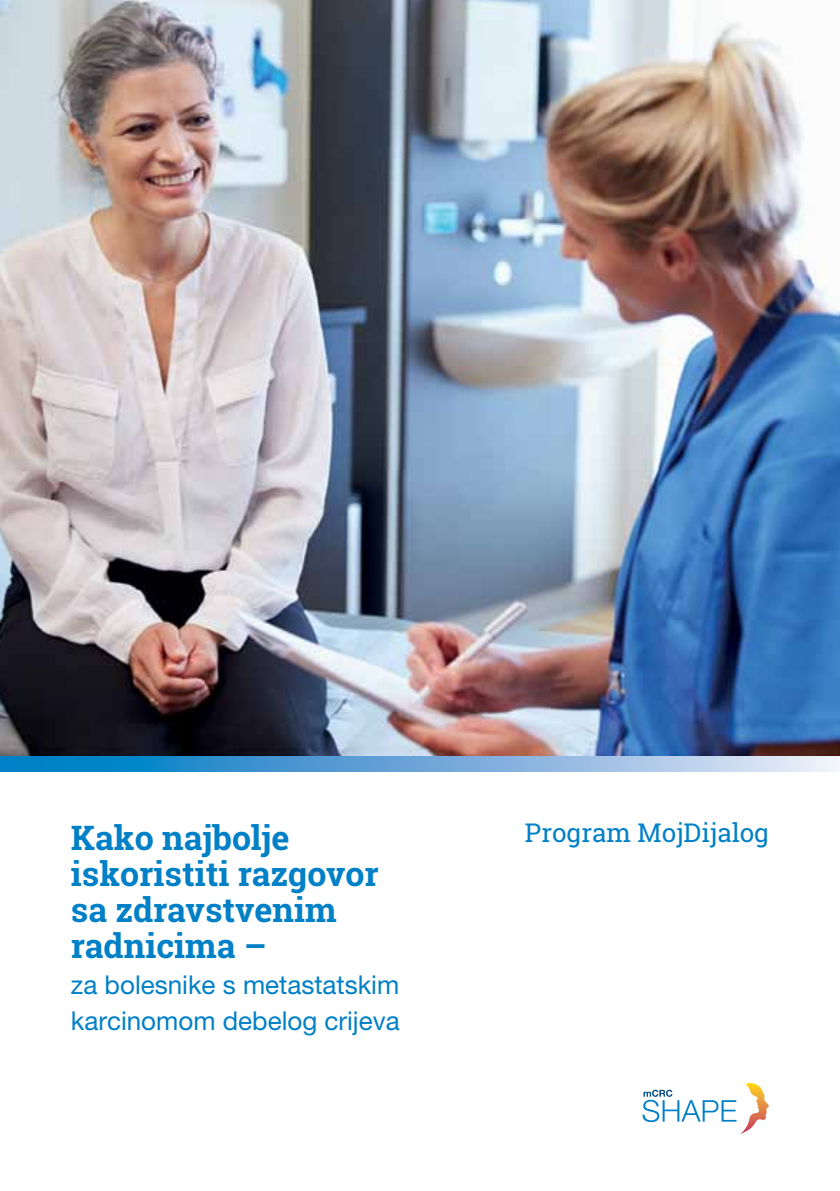
<style>
.page{position:relative;width:840px;height:1191px;background:#fff}
.page>*{position:absolute;margin:0;border:0;box-sizing:border-box;transform-origin:0 0}
.t1{font:700 34px/36px "Roboto Slab";color:#0080c6}
.t2{font:26px/36px "Helvetica Neue LT Pro";color:#0080c6}
.t3{font:26px "Roboto Slab";color:#0080c6}
</style>
<div class="page">
<img style="left:0;top:0;width:839px;height:756px">
<svg style="left:0;top:756px;width:839px;height:15px;background:#6babda"></svg>
<svg style="left:642px;top:1083px;width:127px;height:51px"></svg>
<p class="t1" style="left:71px;top:819px;width:220px">Kako najbolje</p>
<p class="t3" style="left:524px;top:814px;width:245px">Program MojDijalog</p>
<p class="t1" style="left:71px;top:855px;width:309px">iskoristiti razgovor sa zdravstvenim radnicima –</p>
<p class="t2" style="left:71px;top:966px;width:330px">za bolesnike s metastatskim karcinomom debelog crijeva</p>
</div>
